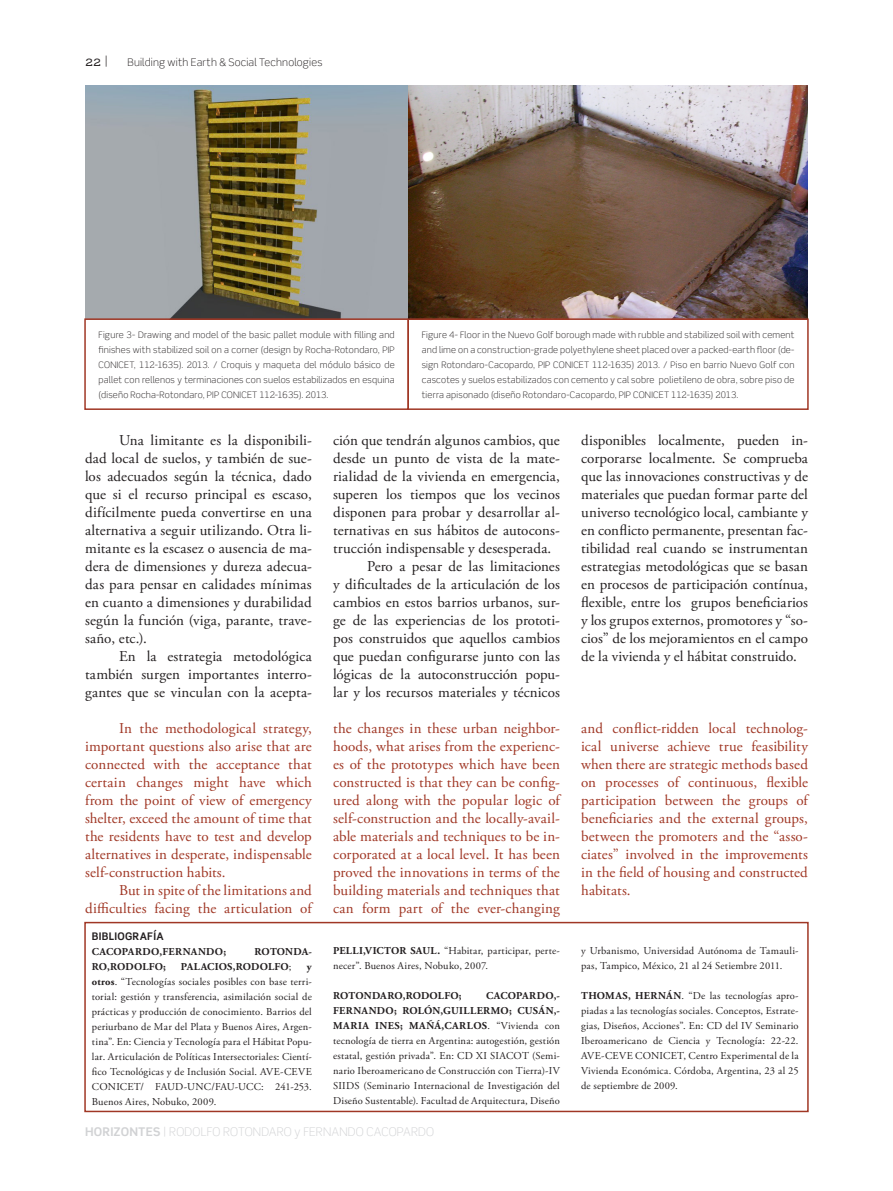
<style>
.page{position:relative;width:893px;height:1191px;background:#fff}
.page>*{position:absolute;margin:0;border:0;box-sizing:border-box;transform-origin:0 0}
.t1{font:15px/18px "Adobe Garamond Pro";color:#231f20;text-align:justify}
.t2{font:15px/18px "Adobe Garamond Pro";letter-spacing:.01em;color:#a03725;text-align:justify}
.t3{font:13.5px "Scene Std";color:#231f20}
.t4{font:300 12px "Scene Std";letter-spacing:.015em;color:#d1d2d4}
.lisbon_paragraph{font:10.5px/15px "Adobe Garamond Pro";letter-spacing:.015em;color:#231f20;text-align:justify}
.lisbon_paragraph-2{font:700 10.5px "Adobe Garamond Pro";letter-spacing:.015em;color:#231f20}
.t5{font:300 10.5px "Scene Std";letter-spacing:.02em;color:#231f20}
.subtitulos{font:700 10.5px "Scene Std";letter-spacing:.025em;color:#231f20}
.t6{font:300 9px/15px "Scene Std";letter-spacing:.02em;color:#231f20;text-align:justify}
.s1{font-weight:300}
.s2{font-weight:400}
.s3{font-weight:700}
</style>
<div class="page">
<img style="left:85px;top:85px;width:723px;height:233px">
<div style="left:84px;top:318px;width:325px;height:92px;border:2px solid #a03725"></div>
<div style="left:407px;top:318px;width:402px;height:92px;border:2px solid #a03725"></div>
<div style="left:84px;top:922px;width:725px;height:190px;border:2px solid #a03725"></div>
<p class="t3" style="left:85px;top:52px;width:25px">22 <span class="s1">|</span></p>
<p class="t5" style="left:128px;top:55px;width:196px">Building with Earth &amp; Social Technologies</p>
<p class="t6" style="left:99px;top:327px;width:298px">Figure 3- Drawing and model of the basic pallet module with filling and finishes with stabilized soil on a corner (design by Rocha-Rotondaro, PIP CONICET, 112-1635). 2013. / Croquis y maqueta del módulo básico de pallet con rellenos y terminaciones con suelos estabilizados en esquina (diseño Rocha-Rotondaro, PIP CONICET 112-1635). 2013.</p>
<p class="t6" style="left:422px;top:327px;width:374px">Figure 4- Floor in the Nuevo Golf borough made with rubble and stabilized soil with cement and lime on a construction-grade polyethylene sheet placed over a packed-earth floor (de&shy;sign Rotondaro-Cacopardo, PIP CONICET 112-1635) 2013. / Piso en barrio Nuevo Golf con cascotes y suelos estabilizados con cemento y cal sobre polietileno de obra, sobre piso de tierra apisonado (diseño Rotondaro-Cacopardo, PIP CONICET 112-1635) 2013.</p>
<p class="t1" style="left:85px;top:432px;width:228px;text-indent:34px">Una limitante es la disponibili&shy;dad local de suelos, y también de sue&shy;los adecuados según la técnica, dado que si el recurso principal es escaso, difícilmente pueda convertirse en una alternativa a seguir utilizando. Otra li&shy;mitante es la escasez o ausencia de ma&shy;dera de dimensiones y dureza adecua&shy;das para pensar en calidades mínimas en cuanto a dimensiones y durabilidad según la función (viga, parante, trave&shy;saño, etc.).</p>
<p class="t1" style="left:85px;top:648px;width:228px;text-indent:34px">En la estrategia metodológica también surgen importantes interro&shy;gantes que se vinculan con la acepta-</p>
<p class="t2" style="left:85px;top:720px;width:228px;text-indent:34px">In the methodological strategy, important questions also arise that are connected with the acceptance that certain changes might have which from the point of view of emergency shelter, exceed the amount of time that the residents have to test and develop alternatives in desperate, indispensable self-construction habits.</p>
<p class="t2" style="left:85px;top:882px;width:228px;text-align:right">But in spite of the limitations and difficulties facing the articulation of</p>
<p class="subtitulos" style="left:92px;top:929px;width:73px">BIBLIOGRAFÍA</p>
<p class="lisbon_paragraph-2" style="left:92px;top:945px;width:136px">CACOPARDO,FERNANDO;</p>
<p class="lisbon_paragraph-2" style="left:255px;top:945px;width:59px">ROTONDA-</p>
<p class="lisbon_paragraph-2" style="left:92px;top:960px;width:76px">RO,RODOLFO;</p>
<p class="lisbon_paragraph-2" style="left:181px;top:960px;width:112px">PALACIOS,RODOLFO<span class="s2">;</span></p>
<p class="lisbon_paragraph" style="left:92px;top:959px;width:221px;text-indent:215px"><span class="s3">y otros</span>. “Tecnologías sociales posibles con base terri&shy;torial: gestión y transferencia, asimilación social de prácticas y producción de conocimiento. Barrios del periurbano de Mar del Plata y Buenos Aires, Argen&shy;tina”. En: Ciencia y Tecnología para el Hábitat Popu&shy;lar. Articulación de Políticas Intersectoriales: Cientí&shy;fico Tecnológicas y de Inclusión Social. AVE-CEVE CONICET/ FAUD-UNC/FAU-UCC: 241-253.<br>Buenos Aires, Nobuko, 2009.</p>
<p class="t1" style="left:333px;top:432px;width:228px">ción que tendrán algunos cambios, que desde un punto de vista de la mate&shy;rialidad de la vivienda en emergencia, superen los tiempos que los vecinos disponen para probar y desarrollar al&shy;ternativas en sus hábitos de autocons&shy;trucción indispensable y desesperada.</p>
<p class="t1" style="left:333px;top:558px;width:228px;text-indent:34px">Pero a pesar de las limitaciones y dificultades de la articulación de los cambios en estos barrios urbanos, sur&shy;ge de las experiencias de los prototi&shy;pos construidos que aquellos cambios que puedan configurarse junto con las lógicas de la autoconstrucción popu&shy;lar y los recursos materiales y técnicos</p>
<p class="t1" style="left:581px;top:432px;width:228px">disponibles localmente, pueden in&shy;corporarse localmente. Se comprueba que las innovaciones constructivas y de materiales que puedan formar parte del universo tecnológico local, cambiante y en conflicto permanente, presentan fac&shy;tibilidad real cuando se instrumentan estrategias metodológicas que se basan en procesos de participación contínua, flexible, entre los grupos beneficiarios y los grupos externos, promotores y “so&shy;cios” de los mejoramientos en el campo de la vivienda y el hábitat construido.</p>
<p class="t2" style="left:333px;top:720px;width:228px">the changes in these urban neighbor&shy;hoods, what arises from the experienc&shy;es of the prototypes which have been constructed is that they can be config&shy;ured along with the popular logic of self-construction and the locally-avail&shy;able materials and techniques to be in&shy;corporated at a local level. It has been proved the innovations in terms of the building materials and techniques that can form part of the ever-changing</p>
<p class="t2" style="left:581px;top:720px;width:228px">and conflict-ridden local technolog&shy;ical universe achieve true feasibility when there are strategic methods based on processes of continuous, flexible participation between the groups of beneficiaries and the external groups, between the promoters and the “asso&shy;ciates” involved in the improvements in the field of housing and constructed habitats.</p>
<p class="lisbon_paragraph" style="left:333px;top:943px;width:228px"><span class="s3">PELLI,VICTOR SAUL.</span> “Habitar, participar, perte&shy;necer”. Buenos Aires, Nobuko, 2007.</p>
<p class="lisbon_paragraph-2" style="left:333px;top:989px;width:130px">ROTONDARO,RODOLFO;</p>
<p class="lisbon_paragraph" style="left:333px;top:988px;width:228px;text-indent:153px"><span class="s3">CACOPARDO,- FERNANDO; ROLÓN,GUILLERMO; CUSÁN,- MARIA INES; MAÑÁ,CARLOS</span>. “Vivienda con tecnología de tierra en Argentina: autogestión, gestión estatal, gestión privada”. En: CD XI SIACOT (Semi&shy;nario Iberoamericano de Construcción con Tierra)-IV SIIDS (Seminario Internacional de Investigación del Diseño Sustentable). Facultad de Arquitectura, Diseño</p>
<p class="lisbon_paragraph" style="left:581px;top:943px;width:219px">y Urbanismo, Universidad Autónoma de Tamauli&shy;pas, Tampico, México, 21 al 24 Setiembre 2011.</p>
<p class="lisbon_paragraph" style="left:581px;top:988px;width:219px"><span class="s3">THOMAS, HERNÁN</span>. “De las tecnologías apro&shy;piadas a las tecnologías sociales. Conceptos, Estrate&shy;gias, Diseños, Acciones”. En: CD del IV Seminario Iberoamericano de Ciencia y Tecnología: 22-22.<br>AVE-CEVE CONICET, Centro Experimental de la Vivienda Económica. Córdoba, Argentina, 23 al 25 de septiembre de 2009.</p>
<p class="t4" style="left:85px;top:1124px;width:351px"><span class="s3">HORIZONTES</span> | RODOLFO ROTONDARO y FERNANDO CACOPARDO</p>
</div>
